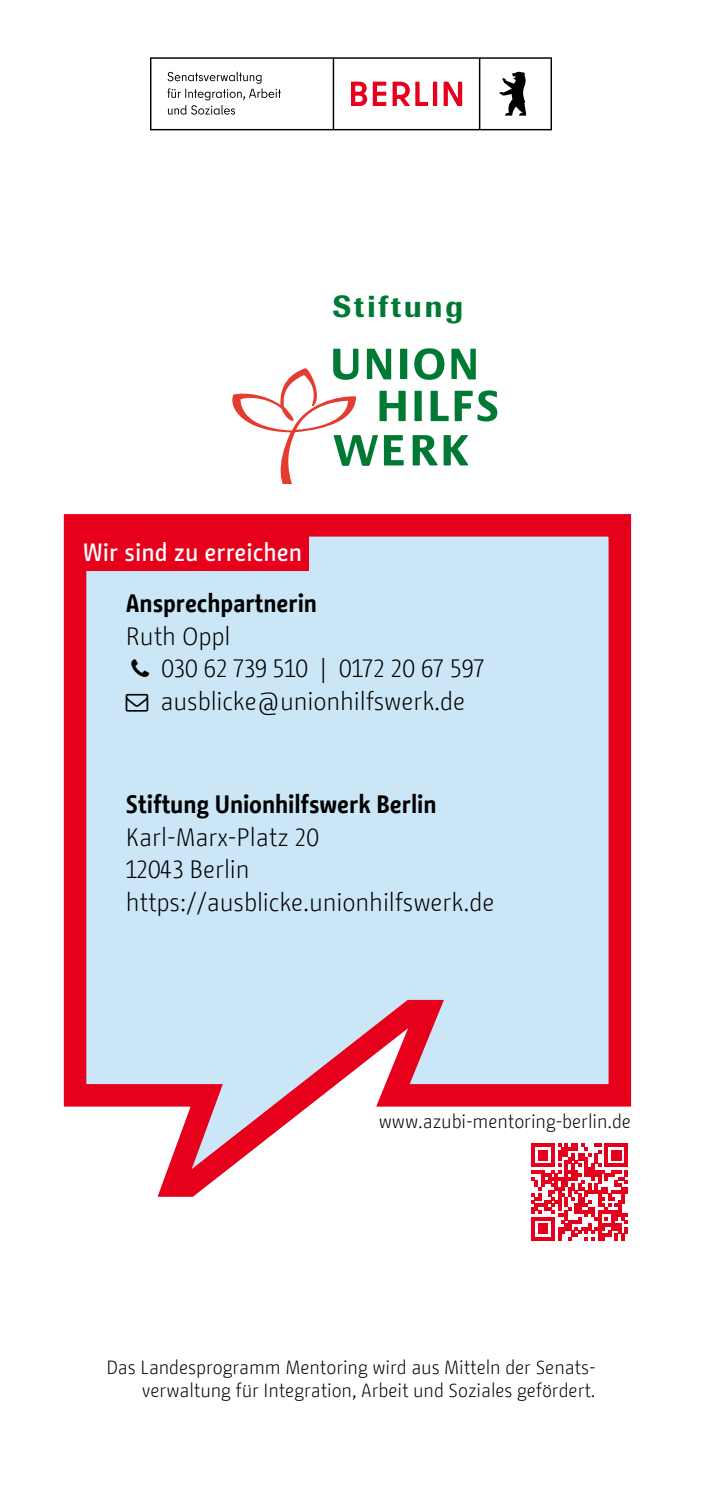
<style>
.page{position:relative;width:702px;height:1489px;background:#fff}
.page>*{position:absolute;margin:0;border:0;box-sizing:border-box;transform-origin:0 0}
.t1{font:500 30.25px "Imago BQ";letter-spacing:.1em;color:#007934}
.p_schwarz{font:300 25px "BMF Change";letter-spacing:-.005em;color:#000}
.H4_Ansprechpartner{font:700 25px "BMF Change";letter-spacing:-.005em;color:#000}
.H3_Kontakt{font:500 25px "BMF Change";color:#fff}
.p_FSpruch{font:300 19px/22.8px "BMF Change";letter-spacing:-.005em;color:#000;text-align:right}
</style>
<div class="page">
<svg style="left:63px;top:514px;width:569px;height:683px"></svg>
<div style="left:524px;top:1136px;width:110px;height:110px;background:#fff"></div>
<svg style="left:531px;top:1143px;width:97px;height:97px"></svg>
<svg style="left:150px;top:57px;width:402px;height:73px"></svg>
<div style="left:400px;top:349px;width:7px;height:30px;background:#007934"></div>
<svg style="left:414px;top:348px;width:30px;height:32px"></svg>
<svg style="left:451px;top:349px;width:24px;height:30px"></svg>
<div style="left:414px;top:391px;width:7px;height:30px;background:#007934"></div>
<svg style="left:430px;top:391px;width:18px;height:30px"></svg>
<svg style="left:454px;top:390px;width:43px;height:31px"></svg>
<svg style="left:232px;top:349px;width:173px;height:134px"></svg>
<svg style="left:412px;top:435px;width:25px;height:30px"></svg>
<svg style="left:443px;top:435px;width:25px;height:30px"></svg>
<div style="left:76px;top:535px;width:233px;height:35px;background:#e6001b"></div>
<svg style="left:131px;top:659px;width:18px;height:18px"></svg>
<svg style="left:126px;top:693px;width:22px;height:18px"></svg>
<p class="t1" style="left:332px;top:287px;width:132px">Stiftung</p>
<h3 class="H3_Kontakt" style="left:83px;top:535px;width:221px">Wir sind zu erreichen</h3>
<h4 class="H4_Ansprechpartner" style="left:126px;top:585px;width:193px">Ansprechpartnerin</h4>
<p class="p_schwarz" style="left:126px;top:618px;width:106px">Ruth Oppl</p>
<p class="p_schwarz" style="left:161px;top:651px;width:325px">030 62 739 510 | 0172 20 67 597</p>
<p class="p_schwarz" style="left:160px;top:683px;width:306px">ausblicke@unionhilfswerk.de</p>
<h4 class="H4_Ansprechpartner" style="left:126px;top:786px;width:312px">Stiftung Unionhilfswerk Berlin</h4>
<p class="p_schwarz" style="left:126px;top:819px;width:195px">Karl-Marx-Platz 20</p>
<p class="p_schwarz" style="left:126px;top:851px;width:125px">12043 Berlin</p>
<p class="p_schwarz" style="left:126px;top:884px;width:370px">https://ausblicke.unionhilfswerk.de</p>
<p class="p_FSpruch" style="left:379px;top:1110px;width:254px">www.azubi-mentoring-berlin.de</p>
<p class="p_FSpruch" style="left:106px;top:1356px;width:490px">Das Landesprogramm Mentoring wird aus Mitteln der Senats&shy;verwaltung für Integration, Arbeit und Soziales gefördert.</p>
</div>
